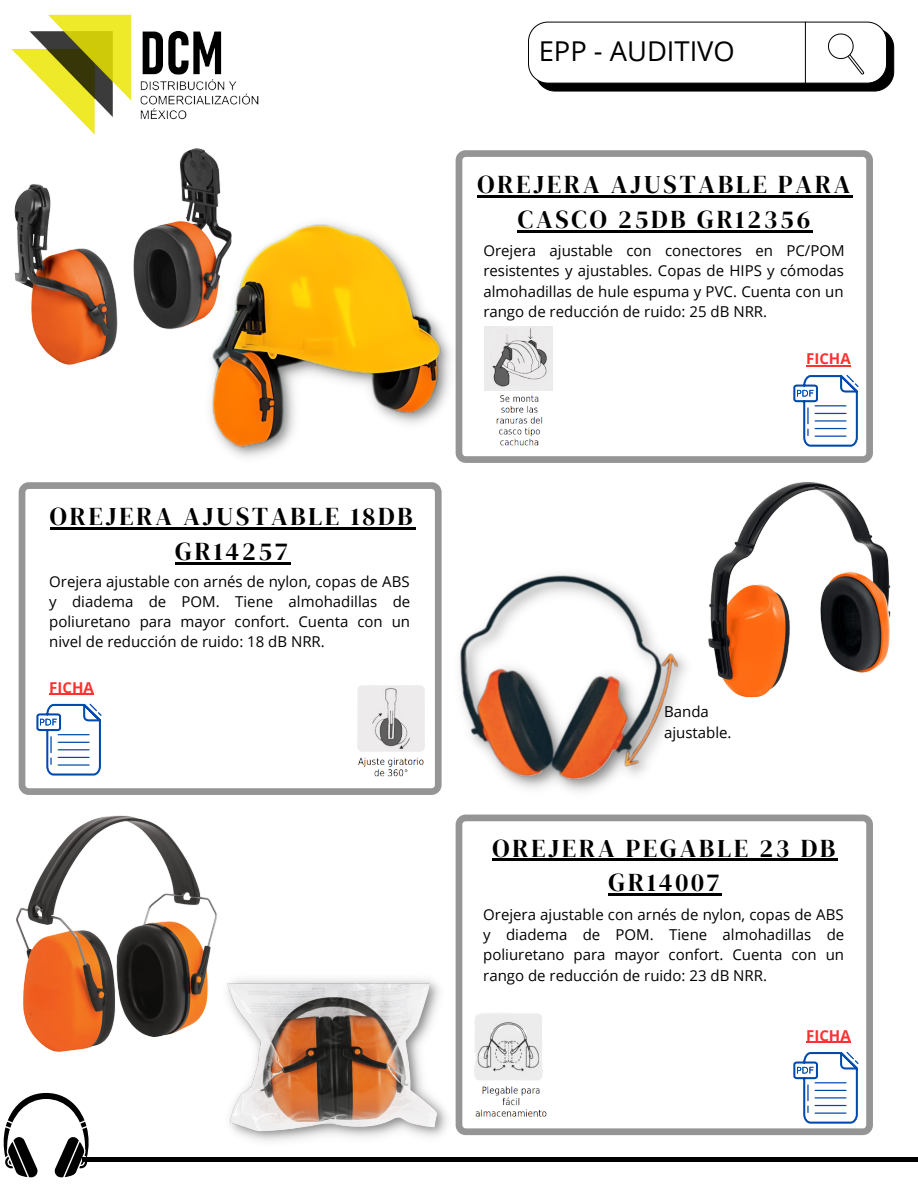
<style>
.page{position:relative;width:918px;height:1188px;background:#fff}
.page>*{position:absolute;margin:0;border:0;box-sizing:border-box;transform-origin:0 0}
.t1{font:27.3px "Open Sans";color:#000}
.t2{font:25.5px/34.8px "DM Serif Display";letter-spacing:.115em;color:#000;text-align:center}
.t3{font:15px/20.2px "Open Sans";color:#000;text-align:justify}
.t4{font:700 15px "Open Sans";color:#ff3131}
</style>
<div class="page">
<svg style="left:456px;top:150px;width:417px;height:313px"></svg>
<svg style="left:19px;top:482px;width:423px;height:313px"></svg>
<svg style="left:456px;top:815px;width:417px;height:320px"></svg>
<div style="left:83px;top:1157px;width:835px;height:5px;background:#000"></div>
<svg style="left:793px;top:375px;width:66px;height:72px"></svg>
<hr style="left:806px;top:365px;width:45px;height:1px;background:#ff3131">
<svg style="left:36px;top:704px;width:66px;height:72px"></svg>
<hr style="left:49px;top:694px;width:45px;height:1px;background:#ff3131">
<svg style="left:793px;top:1052px;width:66px;height:72px"></svg>
<hr style="left:806px;top:1042px;width:45px;height:1px;background:#ff3131">
<svg style="left:528px;top:22px;width:366px;height:69px"></svg>
<svg style="left:3px;top:1093px;width:86px;height:84px"></svg>
<img style="left:14px;top:148px;width:207px;height:217px">
<img style="left:708px;top:482px;width:183px;height:216px">
<img style="left:16px;top:815px;width:201px;height:237px">
<img style="left:203px;top:214px;width:256px;height:249px">
<img style="left:485px;top:326px;width:68px;height:127px">
<img style="left:354px;top:684px;width:74px;height:99px">
<img style="left:472px;top:1012px;width:78px;height:107px">
<img style="left:459px;top:574px;width:227px;height:218px">
<img style="left:227px;top:979px;width:220px;height:162px">
<hr style="left:478px;top:195px;width:375px;height:3px;background:#000">
<hr style="left:518px;top:230px;width:295px;height:2px;background:#000">
<hr style="left:50px;top:528px;width:366px;height:2px;background:#000">
<hr style="left:175px;top:562px;width:115px;height:3px;background:#000">
<hr style="left:492px;top:859px;width:346px;height:2px;background:#000">
<hr style="left:609px;top:894px;width:113px;height:2px;background:#000">
<img style="left:11px;top:14px;width:248px;height:121px">
<p class="t2" style="left:50px;top:499px;width:364px">OREJERA AJUSTABLE 18DB<br>GR14257</p>
<p class="t3" style="left:49px;top:571px;width:363px">Orejera ajustable con arnés de nylon, copas de ABS y diadema de POM. Tiene almohadillas de poliuretano para mayor confort. Cuenta con un nivel de reducción de ruido: 18 dB NRR.</p>
<p class="t4" style="left:49px;top:677px;width:46px">FICHA</p>
<p class="t1" style="left:539px;top:32px;width:198px">EPP - AUDITIVO</p>
<p class="t2" style="left:478px;top:167px;width:374px">OREJERA AJUSTABLE PARA<br>CASCO 25DB GR12356</p>
<p class="t3" style="left:483px;top:240px;width:363px">Orejera ajustable con conectores en PC/POM resistentes y ajustables. Copas de HIPS y cómodas almohadillas de hule espuma y PVC. Cuenta con un rango de reducción de ruido: 25 dB NRR.</p>
<p class="t4" style="left:806px;top:348px;width:46px">FICHA</p>
<p class="t3" style="left:664px;top:702px;width:69px">Banda ajustable.</p>
<p class="t2" style="left:492px;top:830px;width:344px">OREJERA PEGABLE 23 DB<br>GR14007</p>
<p class="t3" style="left:483px;top:904px;width:363px">Orejera ajustable con arnés de nylon, copas de ABS y diadema de POM. Tiene almohadillas de poliuretano para mayor confort. Cuenta con un rango de reducción de ruido: 23 dB NRR.</p>
<p class="t4" style="left:806px;top:1025px;width:46px">FICHA</p>
</div>
